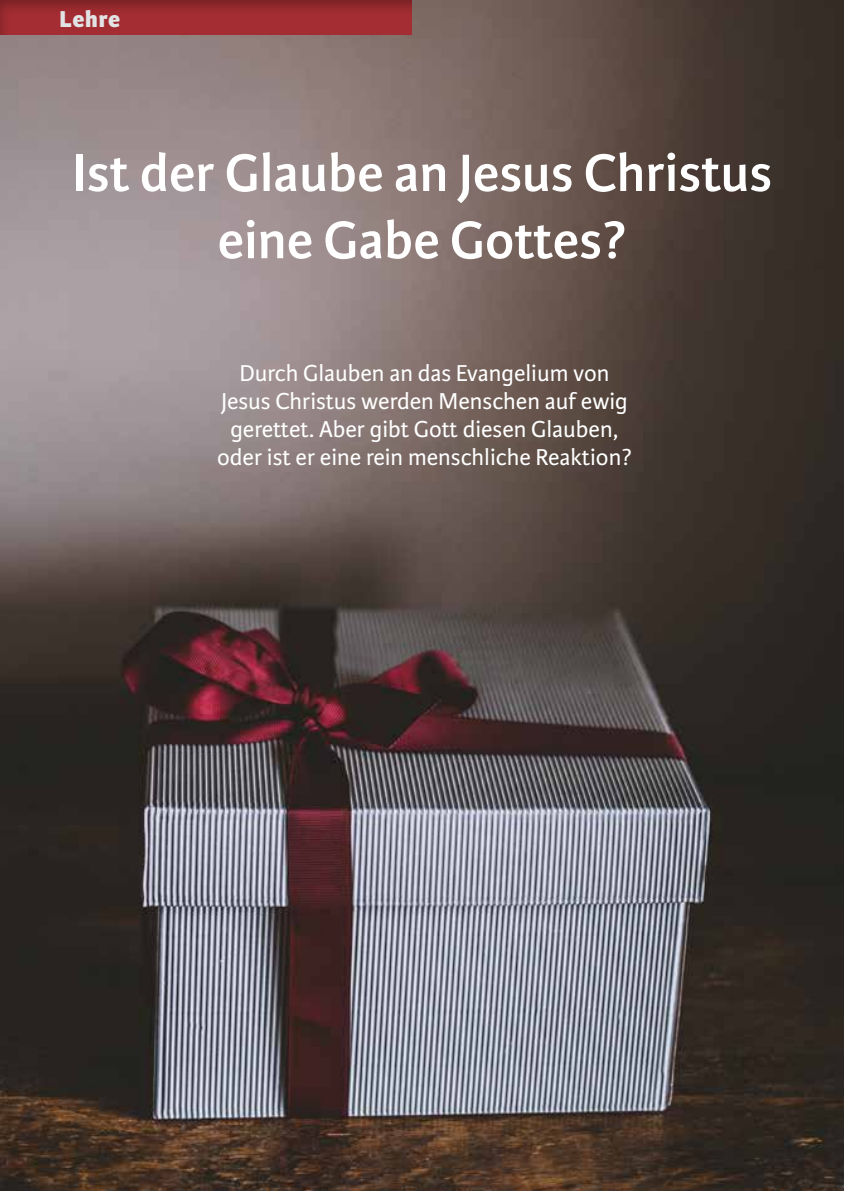
<style>
.page{position:relative;width:844px;height:1191px;background:#fff}
.page>*{position:absolute;margin:0;border:0;box-sizing:border-box;transform-origin:0 0}
.t1{font:600 56px/67.2px "Karmina Sans Basic";color:#fff;text-align:center}
.t2{font:24.5px/28px "Karmina Sans Basic";color:#fff;text-align:center}
.t3{font:800 24.5px "Karmina Sans Basic";letter-spacing:.025em;color:#e2e3e4}
</style>
<div class="page">
<img style="left:0;top:0;width:843px;height:1191px">
<div style="left:0;top:0;width:413px;height:35px;background:#000;opacity:.3"></div>
<p class="t3" style="left:60px;top:4px;width:62px">Lehre</p>
<h1 class="t1" style="left:72px;top:140px;width:701px">Ist der Glaube an Jesus Christus eine Gabe Gottes?</h1>
<p class="t2" style="left:217px;top:359px;width:416px">Durch Glauben an das Evangelium von Jesus Christus werden Menschen auf ewig gerettet. Aber gibt Gott diesen Glauben, oder ist er eine rein menschliche Reaktion?</p>
</div>
